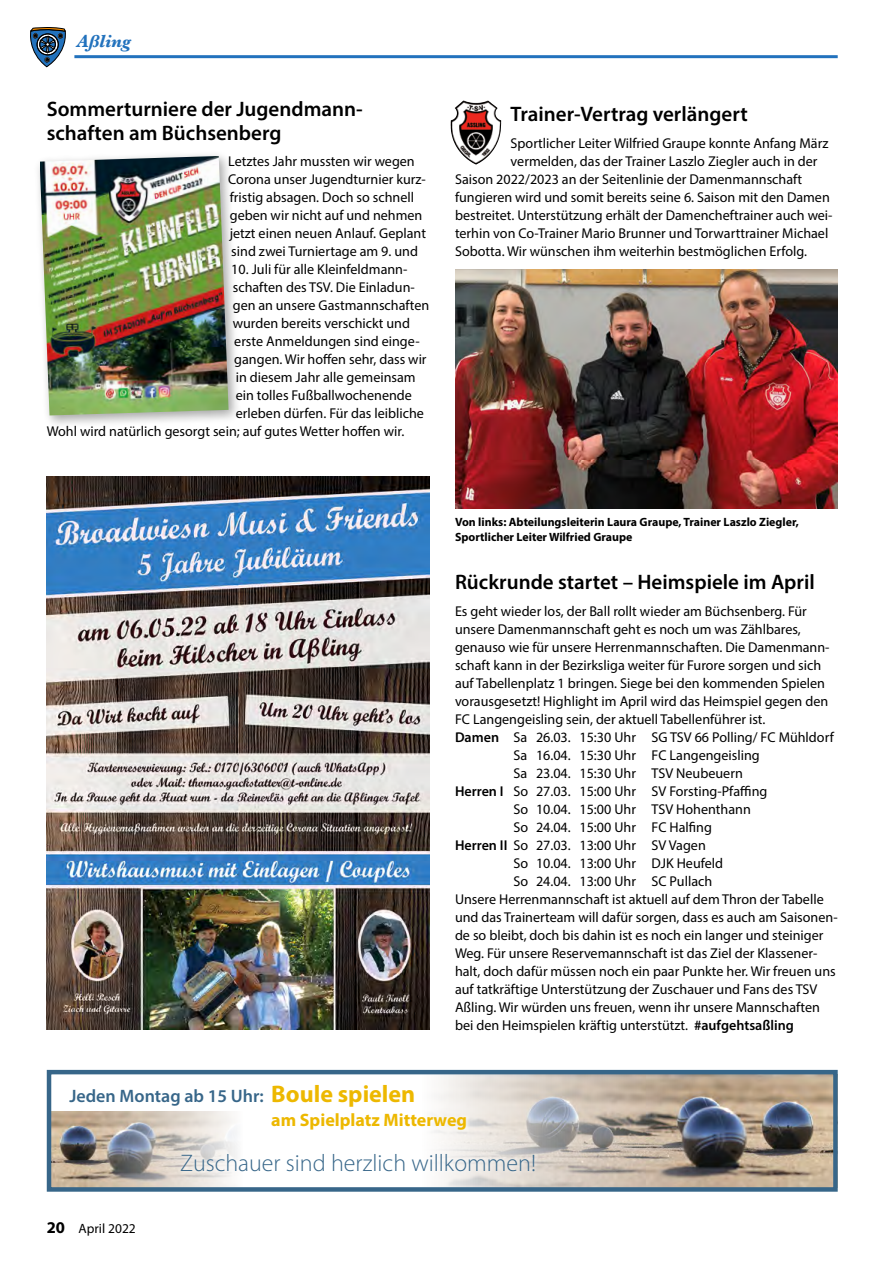
<style>
.page{position:relative;width:893px;height:1263px;background:#fff}
.page>*{position:absolute;margin:0;border:0;box-sizing:border-box;transform-origin:0 0}
.allg__Fließtext{font:300 24px "Myriad Pro";color:#376689}
.Head_14_semib_-_1_Ze{font:600 21px "Myriad Pro";color:#000}
.Head_14_reg_-_2_Zeil{font:600 21px/24px "Myriad Pro";color:#000}
.allg__Fließtext-2{font:700 18px/24px "Myriad Pro";color:#edb800}
.t1{font:italic 700 18px "Baskerville";color:#2272bd}
.allg__Fließtext-3{font:14.25px/18px "Myriad Pro";color:#000}
.t2{font:13.5px "Myriad Pro";color:#000}
.BU{font:700 12px/15px "Myriad Pro";color:#000}
.s1{font-weight:600}
.s2{font-weight:600;color:#376689}
.s3{font-size:24px}
.s4{font-weight:700;font-size:16.5px}
</style>
<div class="page">
<img style="left:455px;top:101px;width:8px;height:15px">
<hr style="left:74px;top:55px;width:764px;height:3px;background:#2272bd">
<img style="left:441px;top:1075px;width:392px;height:112px">
<img style="left:52px;top:1112px;width:180px;height:75px">
<svg style="left:67px;top:1081px;width:472px;height:93px"></svg>
<svg style="left:30px;top:27px;width:36px;height:40px"></svg>
<div style="left:34px;top:150px;width:208px;height:279px;background:#000;opacity:.35"></div>
<img style="left:40px;top:156px;width:189px;height:259px">
<img style="left:455px;top:269px;width:383px;height:239px">
<img style="left:47px;top:477px;width:382px;height:552px">
<div style="left:47px;top:1070px;width:791px;height:122px;border:4px solid #376689"></div>
<p class="t1" style="left:77px;top:28px;width:56px">Aßling</p>
<p class="Head_14_reg_-_2_Zeil" style="left:47px;top:96px;width:316px">Sommerturniere der Jugendmann&shy;schaften am Büchsenberg</p>
<p class="allg__Fließtext-3" style="left:228px;top:152px;width:199px">Letztes Jahr mussten wir wegen<br>Corona unser Jugendturnier kurz&shy;fristig absagen. Doch so schnell geben wir nicht auf und nehmen jetzt einen neuen Anlauf. Geplant sind zwei Turniertage am 9. und</p>
<p class="allg__Fließtext-3" style="left:231px;top:260px;width:178px">10. Juli für alle Kleinfeldmann-</p>
<p class="allg__Fließtext-3" style="left:233px;top:278px;width:184px">schaften des TSV. Die Einladun-</p>
<p class="allg__Fließtext-3" style="left:233px;top:296px;width:198px">gen an unsere Gastmannschaften</p>
<p class="allg__Fließtext-3" style="left:233px;top:314px;width:179px">wurden bereits verschickt und</p>
<p class="allg__Fließtext-3" style="left:234px;top:332px;width:187px">erste Anmeldungen sind einge-</p>
<p class="allg__Fließtext-3" style="left:234px;top:350px;width:194px">gangen. Wir hoffen sehr, dass wir</p>
<p class="allg__Fließtext-3" style="left:236px;top:368px;width:181px">in diesem Jahr alle gemeinsam</p>
<p class="allg__Fließtext-3" style="left:236px;top:386px;width:178px">ein tolles Fußballwochenende</p>
<p class="allg__Fließtext-3" style="left:236px;top:404px;width:190px">erleben dürfen. Für das leibliche</p>
<p class="allg__Fließtext-3" style="left:47px;top:422px;width:359px">Wohl wird natürlich gesorgt sein; auf gutes Wetter hoffen wir.</p>
<p class="Head_14_semib_-_1_Ze" style="left:511px;top:100px;width:239px">Trainer-Vertrag verlängert</p>
<p class="allg__Fließtext-3" style="left:511px;top:134px;width:319px">Sportlicher Leiter Wilfried Graupe konnte Anfang März</p>
<p class="allg__Fließtext-3" style="left:511px;top:152px;width:308px">vermelden, das der Trainer Laszlo Ziegler auch in der</p>
<p class="allg__Fließtext-3" style="left:455px;top:170px;width:349px">Saison 2022/2023 an der Seitenlinie der Damenmannschaft</p>
<p class="allg__Fließtext-3" style="left:455px;top:188px;width:376px">fungieren wird und somit bereits seine 6. Saison mit den Damen</p>
<p class="allg__Fließtext-3" style="left:455px;top:206px;width:379px">bestreitet. Unterstützung erhält der Damencheftrainer auch wei-</p>
<p class="allg__Fließtext-3" style="left:455px;top:224px;width:375px">terhin von Co-Trainer Mario Brunner und Torwarttrainer Michael</p>
<p class="allg__Fließtext-3" style="left:455px;top:242px;width:354px">Sobotta. Wir wünschen ihm weiterhin bestmöglichen Erfolg.</p>
<p class="BU" style="left:455px;top:514px;width:345px">Von links: Abteilungsleiterin Laura Graupe, Trainer Laszlo Ziegler,<br>Sportlicher Leiter Wilfried Graupe</p>
<p class="Head_14_semib_-_1_Ze" style="left:455px;top:568px;width:361px">Rückrunde startet – Heimspiele im April</p>
<p class="allg__Fließtext-3" style="left:455px;top:602px;width:376px">Es geht wieder los, der Ball rollt wieder am Büchsenberg. Für unsere Damenmannschaft geht es noch um was Zählbares, genauso wie für unsere Herrenmannschaften. Die Damenmann&shy;schaft kann in der Bezirksliga weiter für Furore sorgen und sich auf Tabellenplatz 1 bringen. Siege bei den kommenden Spielen vorausgesetzt! Highlight im April wird das Heimspiel gegen den FC Langengeisling sein, der aktuell Tabellenführer ist.</p>
<p class="allg__Fließtext-3" style="left:455px;top:728px;width:380px"><span class="s1">Damen</span> Sa 26.03. 15:30 Uhr SG TSV 66 Polling/ FC Mühldorf</p>
<p class="allg__Fließtext-3" style="left:513px;top:746px;width:248px">Sa 16.04. 15:30 Uhr FC Langengeisling</p>
<p class="allg__Fließtext-3" style="left:513px;top:764px;width:231px">Sa 23.04. 15:30 Uhr TSV Neubeuern</p>
<p class="allg__Fließtext-3" style="left:455px;top:782px;width:314px"><span class="s1">Herren I</span> So 27.03. 15:00 Uhr SV Forsting-Pfaffing</p>
<p class="allg__Fließtext-3" style="left:513px;top:800px;width:239px">So 10.04. 15:00 Uhr TSV Hohenthann</p>
<p class="allg__Fließtext-3" style="left:513px;top:818px;width:200px">So 24.04. 15:00 Uhr FC Halfing</p>
<p class="allg__Fließtext-3" style="left:455px;top:836px;width:252px"><span class="s1">Herren II</span> So 27.03. 13:00 Uhr SV Vagen</p>
<p class="allg__Fließtext-3" style="left:513px;top:854px;width:211px">So 10.04. 13:00 Uhr DJK Heufeld</p>
<p class="allg__Fließtext-3" style="left:513px;top:872px;width:200px">So 24.04. 13:00 Uhr SC Pullach</p>
<p class="allg__Fließtext-3" style="left:455px;top:890px;width:384px">Unsere Herrenmannschaft ist aktuell auf dem Thron der Tabelle und das Trainerteam will dafür sorgen, dass es auch am Saisonen&shy;de so bleibt, doch bis dahin ist es noch ein langer und steiniger Weg. Für unsere Reservemannschaft ist das Ziel der Klassener&shy;halt, doch dafür müssen noch ein paar Punkte her. Wir freuen uns auf tatkräftige Unterstützung der Zuschauer und Fans des TSV Aßling. Wir würden uns freuen, wenn ihr unsere Mannschaften bei den Heimspielen kräftig unterstützt. <span class="s1">#aufgehtsaßling</span></p>
<p class="allg__Fließtext-2" style="left:271px;top:1084px;width:197px;text-indent:-202px"><span class="s2">Jeden Montag ab 15 Uhr:</span> <span class="s3">Boule spielen<br></span>am Spielplatz Mitterweg</p>
<p class="allg__Fließtext" style="left:180px;top:1148px;width:357px">Zuschauer sind herzlich willkommen!</p>
<p class="t2" style="left:47px;top:1220px;width:91px"><span class="s4">20</span> April 2022</p>
</div>
